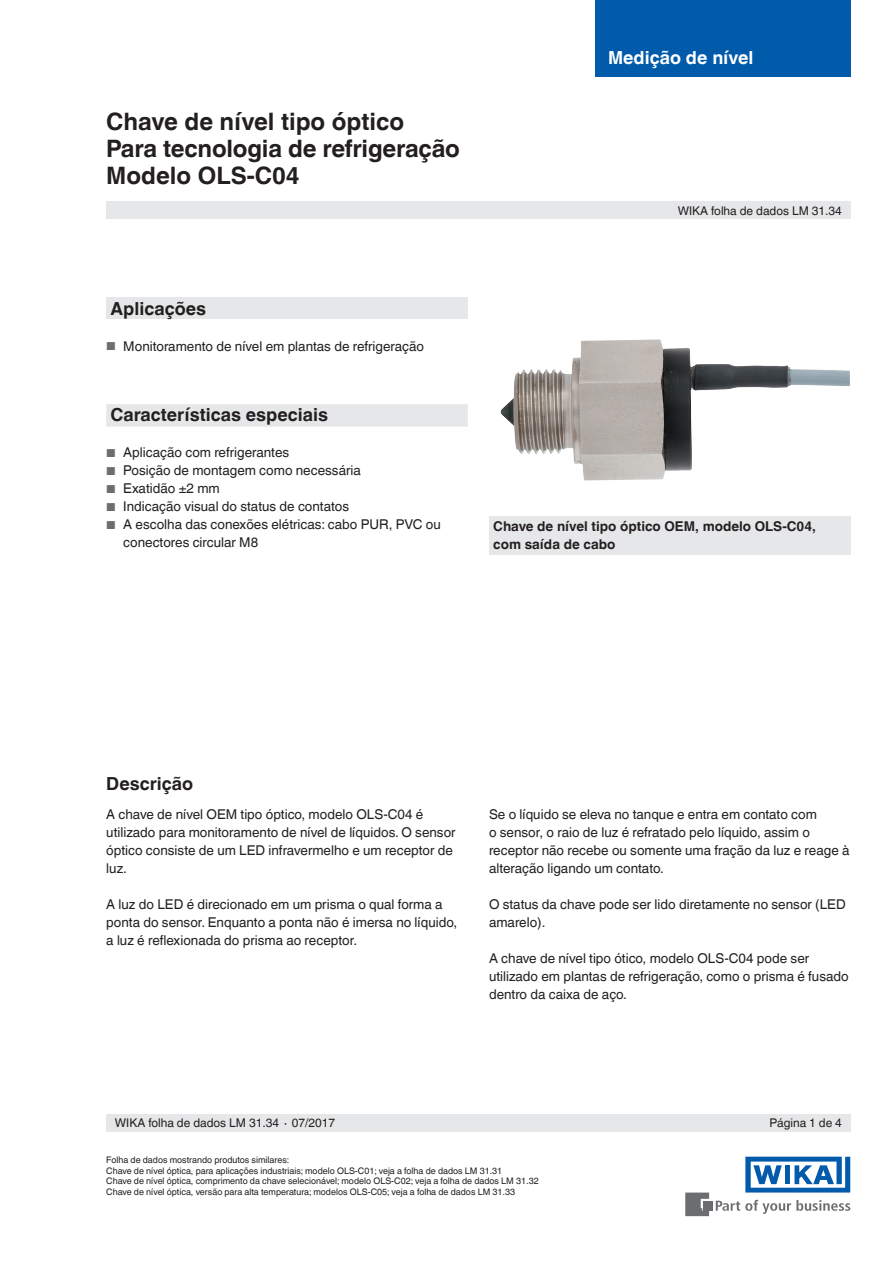
<style>
.page{position:relative;width:893px;height:1263px;background:#fff}
.page>*{position:absolute;margin:0;border:0;box-sizing:border-box;transform-origin:0 0}
.t1{font:700 24px/27px "Helvetica World";letter-spacing:-.01em;color:#231f20}
.t2{font:700 18px "Helvetica World";color:#231f20}
.t3{font:700 18px "Helvetica World";color:#fff}
.t4{font:13.5px/18px "Helvetica World";color:#231f20}
.t5{font:700 13.5px/18px "Helvetica World";color:#231f20}
.t6{font:12px "Helvetica World";color:#231f20}
.t7{font:9px/10.5px "Helvetica World";color:#231f20}
.s1{font-size:11.55px;color:#6c6d70}
</style>
<div class="page">
<div style="left:106px;top:298px;width:362px;height:21px;background:#e6e7e9"></div>
<svg style="left:716px;top:1200px;width:134px;height:14px"></svg>
<div style="left:703px;top:1201px;width:9px;height:9px;background:#6c6d70"></div>
<svg style="left:685px;top:1192px;width:24px;height:24px"></svg>
<svg style="left:745px;top:1157px;width:105px;height:35px"></svg>
<div style="left:106px;top:202px;width:744px;height:17px;background:#e6e7e9"></div>
<div style="left:106px;top:1114px;width:744px;height:17px;background:#e6e7e9"></div>
<img style="left:501px;top:339px;width:349px;height:141px">
<div style="left:489px;top:516px;width:362px;height:38px;background:#e6e7e9"></div>
<div style="left:106px;top:404px;width:362px;height:23px;background:#e6e7e9"></div>
<div style="left:595px;top:0;width:255px;height:77px;background:#015aaa"></div>
<h1 class="t1" style="left:106px;top:108px;width:355px">Chave de nível tipo óptico<br>Para tecnologia de refrigeração<br>Modelo OLS-C04</h1>
<h2 class="t2" style="left:111px;top:298px;width:97px">Aplicações</h2>
<p class="t4" style="left:106px;top:337px;width:319px"><span class="s1">■</span> Monitoramento de nível em plantas de refrigeração</p>
<h2 class="t2" style="left:111px;top:405px;width:219px">Características especiais</h2>
<p class="t4" style="left:106px;top:444px;width:184px"><span class="s1">■</span> Aplicação com refrigerantes</p>
<p class="t4" style="left:106px;top:462px;width:256px"><span class="s1">■</span> Posição de montagem como necessária</p>
<p class="t4" style="left:106px;top:480px;width:115px"><span class="s1">■</span> Exatidão ±2 mm</p>
<p class="t4" style="left:106px;top:498px;width:244px"><span class="s1">■</span> Indicação visual do status de contatos</p>
<p class="t4" style="left:123px;top:516px;width:319px;text-indent:-17px"><span class="s1">■</span> A escolha das conexões elétricas: cabo PUR, PVC ou conectores circular M8</p>
<h2 class="t3" style="left:608px;top:47px;width:147px">Medição de nível</h2>
<p class="t6" style="left:678px;top:204px;width:166px">WIKA folha de dados LM 31.34</p>
<p class="t5" style="left:493px;top:517px;width:324px">Chave de nível tipo óptico OEM, modelo OLS-C04, com saída de cabo</p>
<h2 class="t2" style="left:106px;top:773px;width:88px">Descrição</h2>
<p class="t4" style="left:106px;top:805px;width:351px">A chave de nível OEM tipo óptico, modelo OLS-C04 é utilizado para monitoramento de nível de líquidos. O sensor óptico consiste de um LED infravermelho e um receptor de luz.</p>
<p class="t4" style="left:106px;top:895px;width:352px">A luz do LED é direcionado em um prisma o qual forma a ponta do sensor. Enquanto a ponta não é imersa no líquido, a luz é reflexionada do prisma ao receptor.</p>
<p class="t4" style="left:489px;top:805px;width:362px">Se o líquido se eleva no tanque e entra em contato com<br>o sensor, o raio de luz é refratado pelo líquido, assim o receptor não recebe ou somente uma fração da luz e reage à alteração ligando um contato.</p>
<p class="t4" style="left:489px;top:895px;width:358px">O status da chave pode ser lido diretamente no sensor (LED amarelo).</p>
<p class="t4" style="left:489px;top:949px;width:361px">A chave de nível tipo ótico, modelo OLS-C04 pode ser utilizado em plantas de refrigeração, como o prisma é fusado dentro da caixa de aço.</p>
<p class="t6" style="left:115px;top:1116px;width:222px">WIKA folha de dados LM 31.34 ∙ 07/2017</p>
<p class="t6" style="left:769px;top:1116px;width:74px">Página 1 de 4</p>
<p class="t7" style="left:106px;top:1155px;width:434px">Folha de dados mostrando produtos similares:<br>Chave de nível óptica, para aplicações industriais; modelo OLS-C01; veja a folha de dados LM 31.31<br>Chave de nível óptica, comprimento da chave selecionável; modelo OLS-C02; veja a folha de dados LM 31.32<br>Chave de nível óptica, versão para alta temperatura; modelos OLS-C05; veja a folha de dados LM 31.33</p>
</div>
